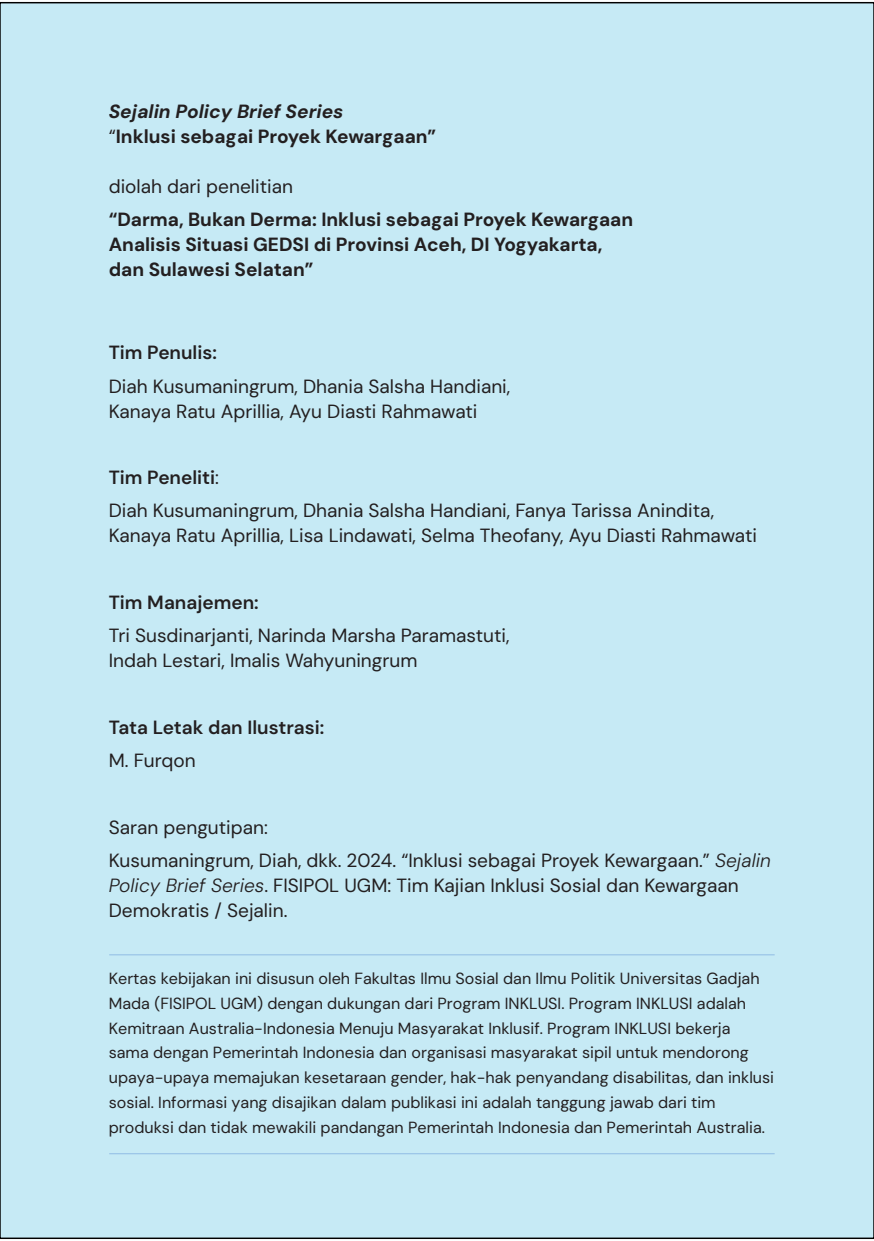
<style>
.page{position:relative;width:874px;height:1241px;background:#fff}
.page>*{position:absolute;margin:0;border:0;box-sizing:border-box;transform-origin:0 0}
.Body{font:19.07px/25px "DM Sans 18 pt";color:#231f20}
.Body-2{font:700 19.07px/24.8px "DM Sans 18 pt";color:#231f20}
.Body-3{font:600 19.07px "DM Sans 18 pt";color:#231f20}
.Body-4{font:16.1px/24.8px "DM Sans 18 pt";color:#231f20}
.s1{font-style:italic}
.s2{font-weight:400}
.s3{font-weight:300;font-style:italic}
</style>
<div class="page">
<div style="left:0;top:3px;width:873px;height:1234px;background:#c6eaf5"></div>
<hr style="left:109px;top:954px;width:665px;height:1px;background:#90bce4">
<hr style="left:109px;top:1153px;width:665px;height:1px;background:#90bce4">
<p class="Body-2" style="left:109px;top:99px;width:329px"><span class="s1">Sejalin Policy Brief Series<br></span><span class="s2">“</span>Inklusi sebagai Proyek Kewargaan”</p>
<p class="Body" style="left:109px;top:174px;width:186px">diolah dari penelitian</p>
<p class="Body-2" style="left:109px;top:207px;width:525px">“Darma, Bukan Derma: Inklusi sebagai Proyek Kewargaan<br>Analisis Situasi GEDSI di Provinsi Aceh, DI Yogyakarta, dan Sulawesi Selatan”</p>
<p class="Body-3" style="left:109px;top:341px;width:110px">Tim Penulis:</p>
<p class="Body" style="left:109px;top:373px;width:403px">Diah Kusumaningrum, Dhania Salsha Handiani,<br>Kanaya Ratu Aprillia, Ayu Diasti Rahmawati</p>
<p class="Body-3" style="left:109px;top:465px;width:112px">Tim Peneliti<span class="s2">:</span></p>
<p class="Body" style="left:109px;top:498px;width:649px">Diah Kusumaningrum, Dhania Salsha Handiani, Fanya Tarissa Anindita,<br>Kanaya Ratu Aprillia, Lisa Lindawati, Selma Theofany, Ayu Diasti Rahmawati</p>
<p class="Body-3" style="left:109px;top:590px;width:151px">Tim Manajemen:</p>
<p class="Body" style="left:109px;top:623px;width:402px">Tri Susdinarjanti, Narinda Marsha Paramastuti,<br>Indah Lestari, Imalis Wahyuningrum</p>
<p class="Body-3" style="left:109px;top:715px;width:217px">Tata Letak dan Ilustrasi:</p>
<p class="Body" style="left:109px;top:747px;width:88px">M. Furqon</p>
<p class="Body" style="left:109px;top:814px;width:161px">Saran pengutipan:</p>
<p class="Body" style="left:109px;top:847px;width:663px">Kusumaningrum, Diah, dkk. 2024. “Inklusi sebagai Proyek Kewargaan.” <span class="s3">Sejalin<br>Policy Brief Series</span>. FISIPOL UGM: Tim Kajian Inklusi Sosial dan Kewargaan<br>Demokratis / Sejalin.</p>
<p class="Body-4" style="left:109px;top:965px;width:666px">Kertas kebijakan ini disusun oleh Fakultas Ilmu Sosial dan Ilmu Politik Universitas Gadjah Mada (FISIPOL UGM) dengan dukungan dari Program INKLUSI. Program INKLUSI adalah Kemitraan Australia-Indonesia Menuju Masyarakat Inklusif. Program INKLUSI bekerja sama dengan Pemerintah Indonesia dan organisasi masyarakat sipil untuk mendorong upaya-upaya memajukan kesetaraan gender, hak-hak penyandang disabilitas, dan inklusi sosial. Informasi yang disajikan dalam publikasi ini adalah tanggung jawab dari tim produksi dan tidak mewakili pandangan Pemerintah Indonesia dan Pemerintah Australia.</p>
</div>
